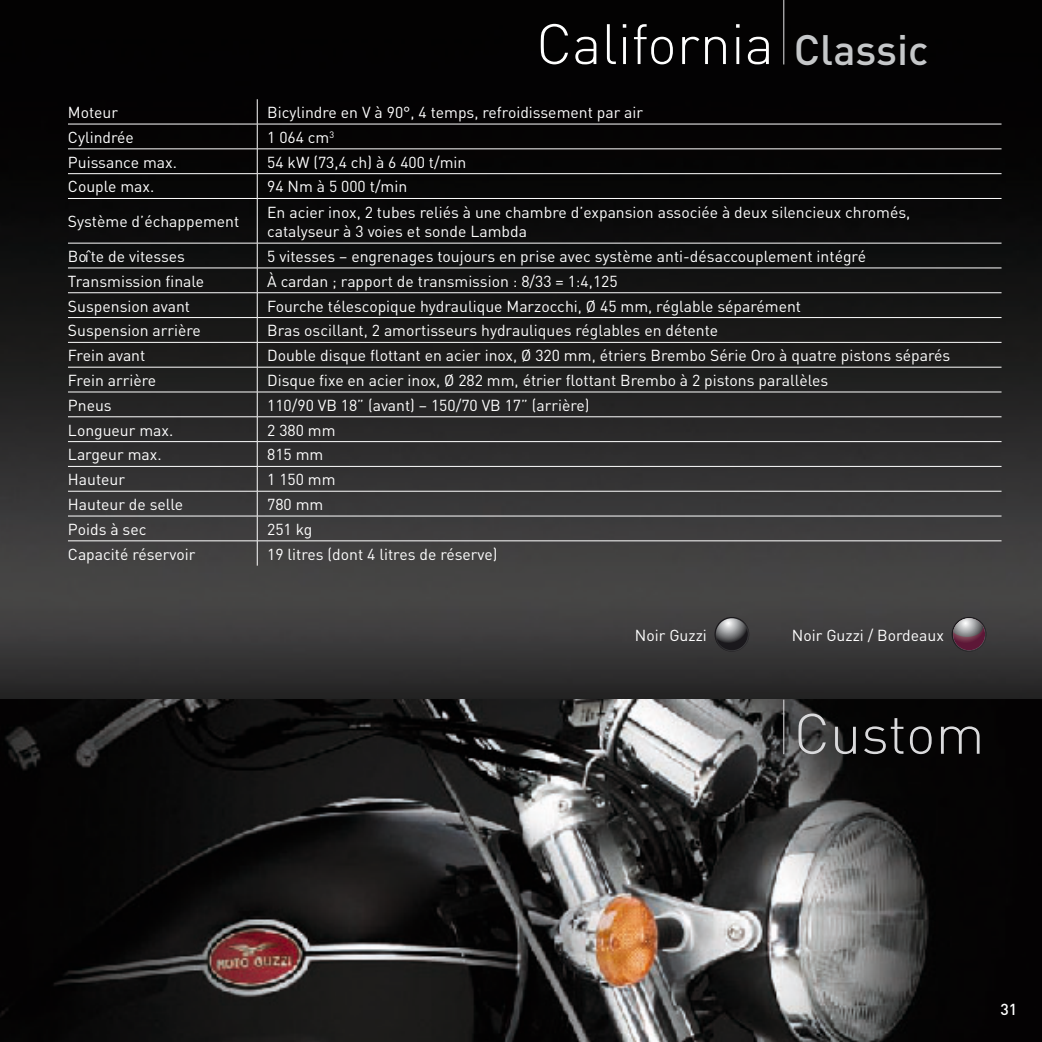
<style>
.page{position:relative;width:1042px;height:1042px;background:#fff}
.page>*{position:absolute;margin:0;border:0;box-sizing:border-box;transform-origin:0 0}
.t1{font:300 56px "DIN";color:#fff}
.t2{font:300 56px "DIN";color:#dadadc}
.t3{font:15.75px/18.9px "DIN";color:#fff}
.t4{font:500 15.75px "DIN";color:#fff}
.s1{font-weight:500;font-size:42px;color:#c5c7c9}
</style>
<div class="page">
<img style="left:0;top:0;width:1042px;height:699px">
<img style="left:0;top:699px;width:1042px;height:343px">
<hr style="left:68px;top:124px;width:189px;height:1px;background:#fff">
<hr style="left:257px;top:124px;width:744px;height:1px;background:#fff">
<hr style="left:68px;top:149px;width:189px;height:1px;background:#fff">
<hr style="left:257px;top:149px;width:744px;height:1px;background:#fff">
<hr style="left:68px;top:173px;width:189px;height:1px;background:#fff">
<hr style="left:257px;top:173px;width:744px;height:1px;background:#fff">
<svg style="left:257px;top:99px;width:1px;height:99px"></svg>
<hr style="left:68px;top:198px;width:189px;height:1px;background:#fff">
<hr style="left:257px;top:198px;width:744px;height:1px;background:#fff">
<hr style="left:257px;top:199px;width:1px;height:44px;background:#fff">
<hr style="left:68px;top:243px;width:189px;height:1px;background:#fff">
<hr style="left:257px;top:243px;width:744px;height:1px;background:#fff">
<hr style="left:68px;top:268px;width:189px;height:1px;background:#fff">
<hr style="left:257px;top:268px;width:744px;height:1px;background:#fff">
<hr style="left:68px;top:292px;width:189px;height:1px;background:#fff">
<hr style="left:257px;top:292px;width:744px;height:1px;background:#fff">
<hr style="left:68px;top:317px;width:189px;height:1px;background:#fff">
<hr style="left:257px;top:317px;width:744px;height:1px;background:#fff">
<hr style="left:68px;top:342px;width:189px;height:1px;background:#fff">
<hr style="left:257px;top:342px;width:744px;height:1px;background:#fff">
<hr style="left:68px;top:367px;width:189px;height:1px;background:#fff">
<hr style="left:257px;top:367px;width:744px;height:1px;background:#fff">
<hr style="left:68px;top:392px;width:189px;height:1px;background:#fff">
<hr style="left:257px;top:392px;width:744px;height:1px;background:#fff">
<hr style="left:68px;top:416px;width:189px;height:1px;background:#fff">
<hr style="left:257px;top:416px;width:744px;height:1px;background:#fff">
<hr style="left:68px;top:441px;width:189px;height:1px;background:#fff">
<hr style="left:257px;top:441px;width:744px;height:1px;background:#fff">
<hr style="left:68px;top:466px;width:189px;height:1px;background:#fff">
<hr style="left:257px;top:466px;width:744px;height:1px;background:#fff">
<hr style="left:68px;top:491px;width:189px;height:1px;background:#fff">
<hr style="left:257px;top:491px;width:744px;height:1px;background:#fff">
<hr style="left:68px;top:516px;width:189px;height:1px;background:#fff">
<hr style="left:257px;top:516px;width:744px;height:1px;background:#fff">
<hr style="left:68px;top:540px;width:189px;height:1px;background:#fff">
<hr style="left:257px;top:540px;width:744px;height:1px;background:#fff">
<svg style="left:257px;top:243px;width:1px;height:323px"></svg>
<hr style="left:783px;top:699px;width:1px;height:55px;background:#dadadc">
<svg style="left:951px;top:617px;width:35px;height:34px"></svg>
<svg style="left:714px;top:617px;width:35px;height:34px"></svg>
<svg style="left:716px;top:618px;width:32px;height:32px"></svg>
<svg style="left:953px;top:618px;width:32px;height:32px"></svg>
<svg style="left:953px;top:618px;width:30px;height:19px"></svg>
<hr style="left:783px;top:0;width:1px;height:64px;background:#dadadc">
<h1 class="t1" style="left:536px;top:9px;width:394px">California <span class="s1">Classic</span></h1>
<p class="t3" style="left:68px;top:102px;width:52px">Moteur</p>
<p class="t3" style="left:267px;top:102px;width:377px">Bicylindre en V à 90°, 4 temps, refroidissement par air</p>
<p class="t3" style="left:68px;top:127px;width:67px">Cylindrée</p>
<p class="t3" style="left:267px;top:127px;width:69px">1 064 cm<sup>3</sup></p>
<p class="t3" style="left:68px;top:152px;width:110px">Puissance max.</p>
<p class="t3" style="left:267px;top:152px;width:201px">54 kW (73,4 ch) à 6 400 t/min</p>
<p class="t3" style="left:68px;top:177px;width:88px">Couple max.</p>
<p class="t3" style="left:267px;top:177px;width:142px">94 Nm à 5 000 t/min</p>
<p class="t3" style="left:68px;top:212px;width:173px">Système d’échappement</p>
<p class="t3" style="left:267px;top:202px;width:645px">En acier inox, 2 tubes reliés à une chambre d’expansion associée à deux silencieux chromés, catalyseur à 3 voies et sonde Lambda</p>
<p class="t3" style="left:68px;top:246px;width:119px">Boîte de vitesses</p>
<p class="t3" style="left:267px;top:246px;width:600px">5 vitesses – engrenages toujours en prise avec système anti-désaccouplement intégré</p>
<p class="t3" style="left:68px;top:271px;width:138px">Transmission finale</p>
<p class="t3" style="left:267px;top:271px;width:352px">À cardan ; rapport de transmission : 8/33 = 1:4,125</p>
<p class="t3" style="left:68px;top:296px;width:124px">Suspension avant</p>
<p class="t3" style="left:267px;top:296px;width:535px">Fourche télescopique hydraulique Marzocchi, Ø 45 mm, réglable séparément</p>
<p class="t3" style="left:68px;top:321px;width:134px">Suspension arrière</p>
<p class="t3" style="left:267px;top:321px;width:452px">Bras oscillant, 2 amortisseurs hydrauliques réglables en détente</p>
<p class="t3" style="left:68px;top:346px;width:79px">Frein avant</p>
<p class="t3" style="left:267px;top:346px;width:685px">Double disque flottant en acier inox, Ø 320 mm, étriers Brembo Série Oro à quatre pistons séparés</p>
<p class="t3" style="left:68px;top:370px;width:90px">Frein arrière</p>
<p class="t3" style="left:267px;top:370px;width:563px">Disque fixe en acier inox, Ø 282 mm, étrier flottant Brembo à 2 pistons parallèles</p>
<p class="t3" style="left:68px;top:395px;width:45px">Pneus</p>
<p class="t3" style="left:267px;top:395px;width:324px">110/90 VB 18” (avant) – 150/70 VB 17” (arrière)</p>
<p class="t3" style="left:68px;top:420px;width:107px">Longueur max.</p>
<p class="t3" style="left:267px;top:420px;width:70px">2 380 mm</p>
<p class="t3" style="left:68px;top:445px;width:95px">Largeur max.</p>
<p class="t3" style="left:267px;top:445px;width:58px">815 mm</p>
<p class="t3" style="left:68px;top:470px;width:59px">Hauteur</p>
<p class="t3" style="left:267px;top:470px;width:70px">1 150 mm</p>
<p class="t3" style="left:68px;top:495px;width:117px">Hauteur de selle</p>
<p class="t3" style="left:267px;top:495px;width:58px">780 mm</p>
<p class="t3" style="left:68px;top:519px;width:80px">Poids à sec</p>
<p class="t3" style="left:267px;top:519px;width:47px">251 kg</p>
<p class="t3" style="left:68px;top:544px;width:129px">Capacité réservoir</p>
<p class="t3" style="left:267px;top:544px;width:232px">19 litres (dont 4 litres de réserve)</p>
<p class="t3" style="left:635px;top:625px;width:73px">Noir Guzzi</p>
<p class="t3" style="left:792px;top:625px;width:153px">Noir Guzzi / Bordeaux</p>
<h1 class="t2" style="left:794px;top:699px;width:192px">Custom</h1>
<p class="t4" style="left:1000px;top:999px;width:18px">31</p>
</div>
